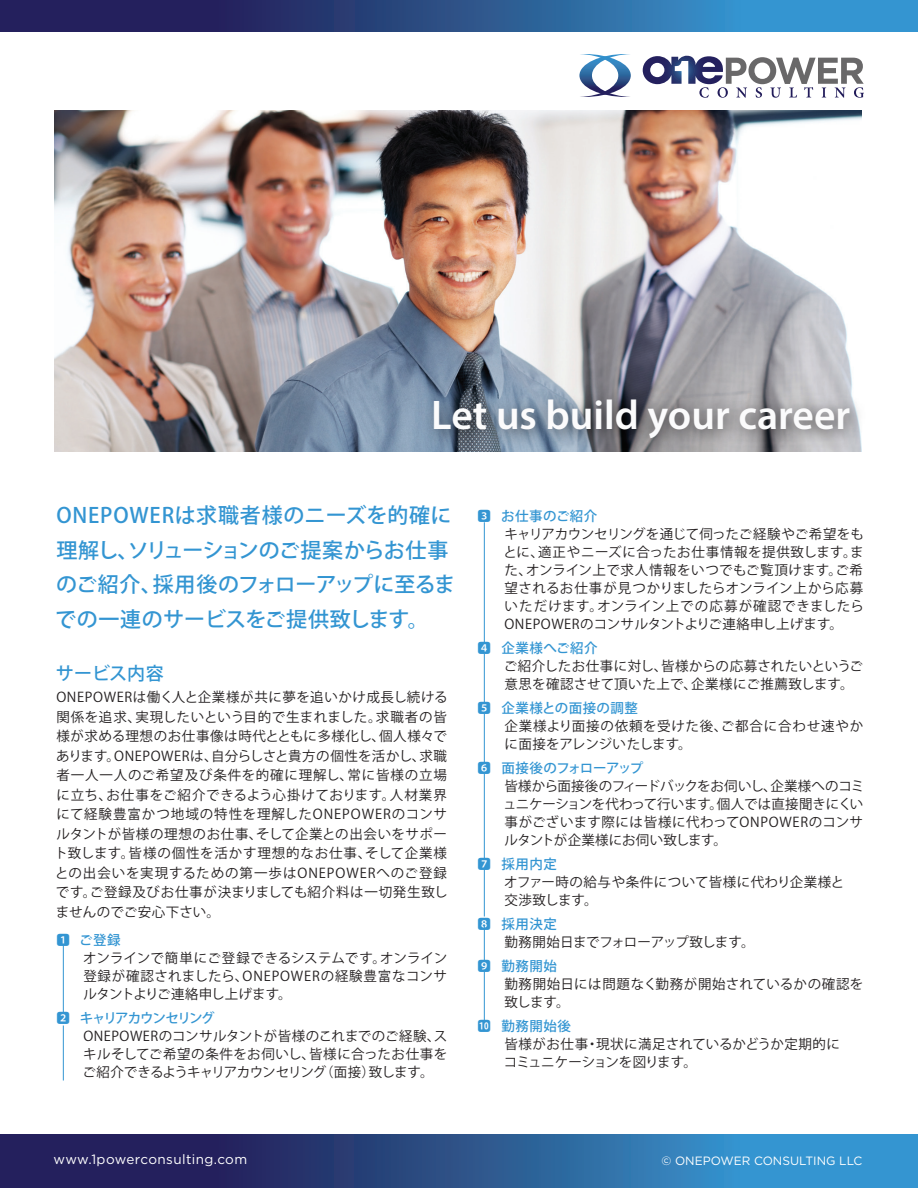
<style>
.page{position:relative;width:918px;height:1188px;background:#fff}
.page>*{position:absolute;margin:0;border:0;box-sizing:border-box;transform-origin:0 0}
.t1{font:600 41.55px "Myriad Pro";color:#fbfbfc}
.t2{font:500 21px/34.5px "Koz Go Pr 6 N";letter-spacing:.01em;color:#3395d2}
.t3{font:500 18px "Koz Go Pr 6 N";color:#3395d2}
.t4{font:13.5px/18px "Koz Go Pr 6 N";letter-spacing:.02em;color:#231f20}
.t5{font:13.5px/18px "Koz Go Pr 6 N";letter-spacing:.04em;color:#231f20}
.t6{font:13.5px/18px "Koz Go Pr 6 N";color:#231f20}
.t7{font:13.5px "Gotham";letter-spacing:.03em;color:#fff}
.t8{font:13.5px/18px "Koz Go Pr 6 N";letter-spacing:-.02em;color:#231f20}
.t9{font:500 13.5px "Koz Go Pr 6 N";letter-spacing:.04em;color:#3395d2}
.t10{font:12px "Gotham";color:#fff}
.s1{color:#3395d2}
.s2{font-weight:500;color:#3395d2}
</style>
<div class="page">
<svg style="left:0;top:1134px;width:918px;height:54px;background:#2b5690"></svg>
<svg style="left:579px;top:54px;width:52px;height:43px"></svg>
<svg style="left:643px;top:56px;width:221px;height:42px"></svg>
<svg style="left:0;top:0;width:918px;height:32px;background:#2c5690"></svg>
<hr style="left:63px;top:945px;width:1px;height:67px;background:#3395d2">
<hr style="left:63px;top:1026px;width:1px;height:55px;background:#3395d2">
<hr style="left:484px;top:522px;width:1px;height:121px;background:#3395d2">
<hr style="left:484px;top:654px;width:1px;height:48px;background:#3395d2">
<hr style="left:484px;top:714px;width:1px;height:48px;background:#3395d2">
<hr style="left:484px;top:774px;width:1px;height:84px;background:#3395d2">
<hr style="left:484px;top:926px;width:1px;height:34px;background:#3395d2">
<hr style="left:484px;top:868px;width:1px;height:49px;background:#3395d2">
<hr style="left:484px;top:972px;width:1px;height:49px;background:#3395d2">
<img style="left:55px;top:111px;width:807px;height:340px">
<img style="left:411px;top:375px;width:451px;height:77px">
<h1 class="t1" style="left:431px;top:389px;width:421px">Let us build your career</h1>
<h2 class="t2" style="left:55px;top:499px;width:401px">ONEPOWERは求職者様のニーズを的確に理解し、ソリューションのご提案からお仕事のご紹介、採用後のフォローアップに至るまでの一連のサービスをご提供致します。</h2>
<h3 class="t3" style="left:56px;top:663px;width:109px">サービス内容</h3>
<p class="t4" style="left:54px;top:688px;width:395px;line-height:19.5px;text-align:justify">ONEPOWERは働く人と企業様が共に夢を追いかけ成長し続ける関係を追求、実現したいという目的で生まれました。求職者の皆様が求める理想のお仕事像は時代とともに多様化し、個人様々であります。ONEPOWERは、自分らしさと貴方の個性を活かし、求職者一人一人のご希望及び条件を的確に理解し、常に皆様の立場に立ち、お仕事をご紹介できるよう心掛けております。人材業界にて経験豊富かつ地域の特性を理解したONEPOWERのコンサルタントが皆様の理想のお仕事、そして企業との出会いをサポート致します。皆様の個性を活かす理想的なお仕事、そして企業様との出会いを実現するための第一歩はONEPOWERへのご登録です。ご登録及びお仕事が決まりましても紹介料は一切発生致しませんのでご安心下さい。</p>
<p class="t4" style="left:83px;top:932px;width:366px;text-indent:-27px"><span class="s1">1</span> <span class="s2">ご登録<br></span>オンラインで簡単にご登録できるシステムです。オンライン登録が確認されましたら、ONEPOWERの経験豊富なコンサルタントよりご連絡申し上げます。</p>
<p class="t4" style="left:83px;top:1010px;width:366px;text-indent:-26px"><span class="s1">2</span> <span class="s2">キャリアカウンセリング<br></span>ONEPOWERのコンサルタントが皆様のこれまでのご経験、スキルそしてご希望の条件をお伺いし、皆様に合ったお仕事をご紹介できるようキャリアカウンセリング（面接）致します。</p>
<p class="t4" style="left:503px;top:507px;width:362px;text-indent:-26px"><span class="s1">3</span> <span class="s2">お仕事のご紹介<br></span>キャリアカウンセリングを通じて伺ったご経験やご希望をもとに、適正やニーズに合ったお仕事情報を提供致します。また、オンライン上で求人情報をいつでもご覧頂けます。ご希望されるお仕事が見つかりましたらオンライン上から応募いただけます。オンライン上での応募が確認できましたら<br>ONEPOWERのコンサルタントよりご連絡申し上げます。</p>
<p class="t4" style="left:504px;top:639px;width:361px;text-indent:-26px"><span class="s1">4</span> <span class="s2">企業様へご紹介<br></span>ご紹介したお仕事に対し、皆様からの応募されたいというご意思を確認させて頂いた上で、企業様にご推薦致します。</p>
<p class="t5" style="left:504px;top:699px;width:360px;text-indent:-27px"><span class="s1">5</span> <span class="s2">企業様との面接の調整<br></span>企業様より面接の依頼を受けた後、ご都合に合わせ速やかに面接をアレンジいたします。</p>
<p class="t4" style="left:503px;top:759px;width:363px;text-indent:-26px"><span class="s1">6</span> <span class="s2">面接後のフォローアップ<br></span>皆様から面接後のフィードバックをお伺いし、企業様へのコミュニケーションを代わって行います。個人では直接聞きにくい事がございます際には皆様に代わってONPOWERのコンサルタントが企業様にお伺い致します。</p>
<p class="t4" style="left:504px;top:855px;width:342px;text-indent:-27px"><span class="s1">7</span> <span class="s2">採用内定<br></span>オファー時の給与や条件について皆様に代わり企業様と交渉致します。</p>
<p class="t8" style="left:504px;top:915px;width:252px;text-indent:-27px"><span class="s1">8</span> <span class="s2">採用決定<br></span>勤務開始日までフォローアップ致します。</p>
<p class="t4" style="left:504px;top:957px;width:360px;text-indent:-27px"><span class="s1">9</span> <span class="s2">勤務開始<br></span>勤務開始日には問題なく勤務が開始されているかの確認を致します。</p>
<p class="t9" style="left:501px;top:1018px;width:71px">勤務開始後</p>
<p class="t6" style="left:504px;top:1035px;width:338px">皆様がお仕事・現状に満足されているかどうか定期的にコミュニケーションを図ります。</p>
<p class="t7" style="left:53px;top:1151px;width:195px">www.1powerconsulting.com</p>
<p class="t10" style="left:662px;top:1153px;width:202px">© ONEPOWER CONSULTING LLC</p>
</div>
